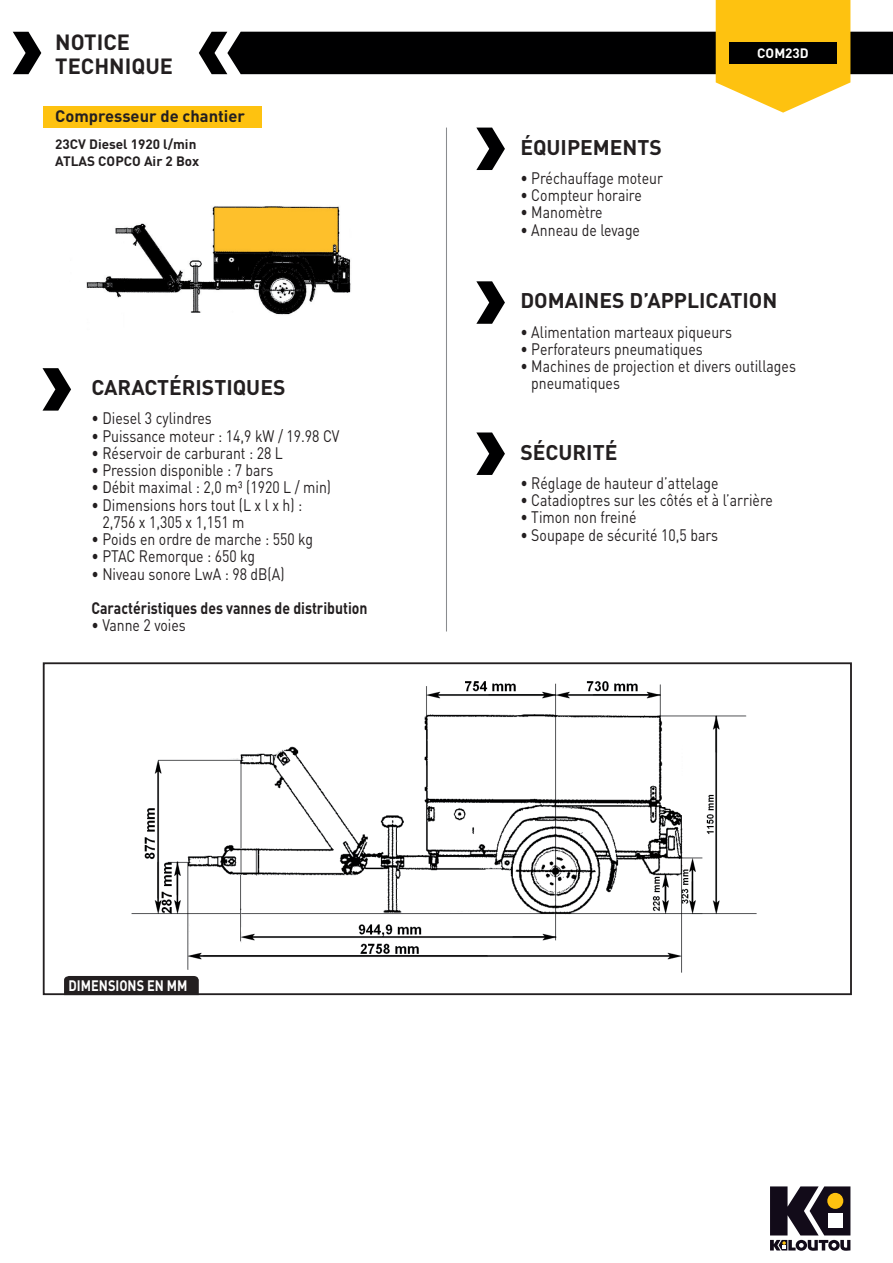
<style>
.page{position:relative;width:893px;height:1263px;background:#fff}
.page>*{position:absolute;margin:0;border:0;box-sizing:border-box;transform-origin:0 0}
.t1{font:700 21.75px/24.5px "DIN";color:#231f20}
.t2{font:700 21px "DIN";color:#231f20}
.t3{font:16.5px/17.2px "DIN";color:#231f20;scale:.85 1}
.t4{font:700 16.5px "DIN";color:#231f20;scale:.85 1}
.t5{font:700 16.5px "DIN";color:#231f20}
.t6{font:700 15px "DIN";color:#fff;scale:.85 1}
.t7{font:700 13.5px/16.2px "DIN";color:#231f20}
.t8{font:700 13.5px "DIN";color:#fff}
</style>
<div class="page">
<img style="left:131px;top:681px;width:626px;height:292px">
<div style="left:43px;top:662px;width:809px;height:333px;border:2px solid #231f20"></div>
<svg style="left:13px;top:32px;width:28px;height:42px"></svg>
<svg style="left:199px;top:0;width:694px;height:113px"></svg>
<svg style="left:770px;top:1186px;width:80px;height:65px"></svg>
<div style="left:43px;top:106px;width:218px;height:22px;background:#fec210"></div>
<hr style="left:446px;top:128px;width:1px;height:503px;background:#8a8c8f">
<div style="left:729px;top:42px;width:108px;height:22px;background:#000001"></div>
<img style="left:86px;top:206px;width:265px;height:109px">
<svg style="left:43px;top:368px;width:28px;height:43px"></svg>
<svg style="left:476px;top:128px;width:29px;height:42px"></svg>
<svg style="left:476px;top:281px;width:29px;height:43px"></svg>
<svg style="left:476px;top:432px;width:29px;height:43px"></svg>
<div style="left:64px;top:976px;width:135px;height:19px;background:#231f20"></div>
<h1 class="t1" style="left:55px;top:29px;width:119px">NOTICE<br>TECHNIQUE</h1>
<p class="t5" style="left:55px;top:105px;width:191px">Compresseur de chantier</p>
<p class="t7" style="left:55px;top:136px;width:145px">23CV Diesel 1920 l/min<br>ATLAS COPCO Air 2 Box</p>
<p class="t2" style="left:91px;top:374px;width:196px">CARACTÉRISTIQUES</p>
<p class="t3" style="left:91px;top:410px;width:143px">• Diesel 3 cylindres</p>
<p class="t3" style="left:91px;top:427px;width:293px">• Puissance moteur : 14,9 kW / 19.98 CV</p>
<p class="t3" style="left:91px;top:444px;width:227px">• Réservoir de carburant : 28 L</p>
<p class="t3" style="left:91px;top:461px;width:216px">• Pression disponible : 7 bars</p>
<p class="t3" style="left:91px;top:479px;width:283px">• Débit maximal : 2,0 m³ (1920 L / min)</p>
<p class="t3" style="left:102px;top:496px;width:237px;text-indent:-11px">• Dimensions hors tout (L x l x h) :<br>2,756 x 1,305 x 1,151 m</p>
<p class="t3" style="left:91px;top:530px;width:262px">• Poids en ordre de marche : 550 kg</p>
<p class="t3" style="left:91px;top:548px;width:194px">• PTAC Remorque : 650 kg</p>
<p class="t3" style="left:91px;top:565px;width:229px">• Niveau sonore LwA : 98 dB(A)</p>
<p class="t4" style="left:91px;top:597px;width:326px">Caractéristiques des vannes de distribution</p>
<p class="t3" style="left:91px;top:617px;width:113px">• Vanne 2 voies</p>
<p class="t6" style="left:69px;top:976px;width:142px">DIMENSIONS EN MM</p>
<p class="t2" style="left:520px;top:133px;width:143px">ÉQUIPEMENTS</p>
<p class="t3" style="left:520px;top:169px;width:169px">• Préchauffage moteur</p>
<p class="t3" style="left:520px;top:186px;width:144px">• Compteur horaire</p>
<p class="t3" style="left:520px;top:203px;width:98px">• Manomètre</p>
<p class="t3" style="left:520px;top:221px;width:142px">• Anneau de levage</p>
<p class="t8" style="left:757px;top:45px;width:53px">COM23D</p>
<p class="t2" style="left:520px;top:287px;width:259px">DOMAINES D’APPLICATION</p>
<p class="t3" style="left:520px;top:323px;width:250px">• Alimentation marteaux piqueurs</p>
<p class="t3" style="left:520px;top:340px;width:216px">• Perforateurs pneumatiques</p>
<p class="t3" style="left:531px;top:357px;width:313px;text-indent:-11px">• Machines de projection et divers outillages pneumatiques</p>
<p class="t2" style="left:520px;top:438px;width:98px">SÉCURITÉ</p>
<p class="t3" style="left:520px;top:474px;width:235px">• Réglage de hauteur d’attelage</p>
<p class="t3" style="left:520px;top:491px;width:299px">• Catadioptres sur les côtés et à l’arrière</p>
<p class="t3" style="left:520px;top:508px;width:138px">• Timon non freiné</p>
<p class="t3" style="left:520px;top:526px;width:234px">• Soupape de sécurité 10,5 bars</p>
</div>
